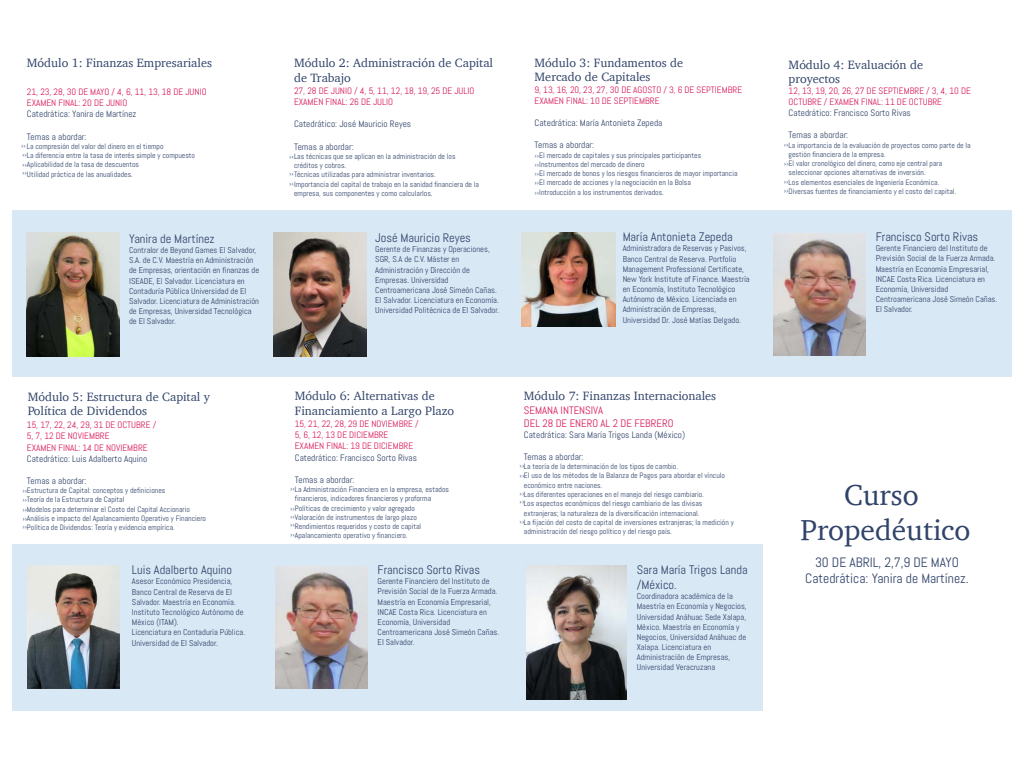
<style>
.page{position:relative;width:1024px;height:768px;background:#fff}
.page>*{position:absolute;margin:0;border:0;box-sizing:border-box;transform-origin:0 0}
.t1{font:29.6px/35.5px "Charter";color:#304369;text-align:center}
.t2{font:13.6px/16.3px "Abel";color:#304369;text-align:center}
.t3{font:12.3px/14.8px "Charter";color:#304369}
.t4{font:12.3px/14.8px "Abel";color:#304369}
.t5{font:10.8px/13px "Abel";color:#d91c5c}
.t6{font:9.3px/11.1px "Abel";color:#d91c5c}
.t7{font:9.3px "Abel";color:#304369}
.t8{font:8.5px/10.2px "Abel";color:#304369}
.t9{font:7.7px/9.3px "Abel";color:#304369}
</style>
<div class="page">
<div style="left:12px;top:544px;width:751px;height:166px;background:#d9e8f5"></div>
<div style="left:12px;top:210px;width:1000px;height:167px;background:#d9e8f5"></div>
<img style="left:274px;top:232px;width:92px;height:124px">
<img style="left:27px;top:232px;width:93px;height:124px">
<img style="left:521px;top:233px;width:95px;height:93px">
<img style="left:774px;top:233px;width:91px;height:123px">
<img style="left:28px;top:566px;width:92px;height:123px">
<img style="left:276px;top:566px;width:91px;height:123px">
<img style="left:526px;top:565px;width:101px;height:134px">
<h3 class="t3" style="left:294px;top:55px;width:201px">Módulo 2: Administración de Capital de Trabajo</h3>
<p class="t6" style="left:294px;top:85px;width:182px">27, 28 DE JUNIO / 4, 5, 11, 12, 18, 19, 25 DE JULIO<br>EXAMEN FINAL: 26 DE JULIO</p>
<p class="t7" style="left:294px;top:118px;width:119px">Catedrático: José Mauricio Reyes</p>
<p class="t7" style="left:294px;top:140px;width:61px">Temas a abordar:</p>
<p class="t9" style="left:289px;top:152px;width:168px">››Las técnicas que se aplican en la administración de los</p>
<p class="t9" style="left:294px;top:161px;width:54px">créditos y cobros.</p>
<p class="t9" style="left:294px;top:170px;width:143px">Técnicas utilizadas para administrar inventarios.</p>
<p class="t9" style="left:289px;top:179px;width:191px">››Importancia del capital de trabajo en la sanidad financiera de la</p>
<p class="t9" style="left:294px;top:189px;width:140px">empresa, sus componentes y como calcularlos.</p>
<h3 class="t3" style="left:27px;top:56px;width:187px">Módulo 1: Finanzas Empresariales</h3>
<p class="t6" style="left:27px;top:86px;width:181px">21, 23, 28, 30 DE MAYO / 4, 6, 11, 13, 18 DE JUNIO<br>EXAMEN FINAL: 20 DE JUNIO</p>
<p class="t7" style="left:27px;top:108px;width:111px">Catedrática: Yanira de Martínez</p>
<p class="t7" style="left:27px;top:131px;width:61px">Temas a abordar:</p>
<p class="t9" style="left:27px;top:142px;width:138px">La compresión del valor del dinero en el tiempo</p>
<p class="t9" style="left:27px;top:151px;width:170px">La diferencia entre la tasa de interés simple y compuesto</p>
<p class="t9" style="left:22px;top:160px;width:119px">››Aplicabilidad de la tasa de descuentos</p>
<p class="t9" style="left:27px;top:169px;width:107px">Utilidad práctica de las anualidades.</p>
<p class="t9" style="left:21px;top:141px;width:7px">›› ››</p>
<p class="t9" style="left:22px;top:168px;width:6px">››</p>
<p class="t9" style="left:289px;top:169px;width:6px">››</p>
<h3 class="t4" style="left:129px;top:231px;width:87px">Yanira de Martínez</h3>
<p class="t8" style="left:129px;top:245px;width:132px">Contralor de Beyond Games El Salvador, S.A. de C.V. Maestría en Administración de Empresas, orientación en finanzas de ISEADE, El Salvador. Licenciatura en Contaduría Pública Universidad de El Salvador. Licenciatura de Administración de Empresas, Universidad Tecnológica de El Salvador.</p>
<h3 class="t4" style="left:375px;top:230px;width:97px">José Mauricio Reyes</h3>
<p class="t8" style="left:375px;top:244px;width:125px">Gerente de Finanzas y Operaciones, SGR, S.A de C.V. Máster en Administración y Dirección de Empresas. Universidad Centroamericana José Simeón Cañas.<br>El Salvador. Licenciatura en Economía.<br>Universidad Politécnica de El Salvador.</p>
<h3 class="t3" style="left:535px;top:55px;width:150px">Módulo 3: Fundamentos de<br>Mercado de Capitales</h3>
<p class="t6" style="left:535px;top:84px;width:209px">9, 13, 16, 20, 23, 27, 30 DE AGOSTO / 3, 6 DE SEPTIEMBRE<br>EXAMEN FINAL: 10 DE SEPTIEMBRE</p>
<p class="t7" style="left:535px;top:117px;width:129px">Catedrática: María Antonieta Zepeda</p>
<p class="t7" style="left:535px;top:139px;width:61px">Temas a abordar:</p>
<p class="t9" style="left:535px;top:150px;width:204px">››El mercado de capitales y sus principales participantes ››Instrumentos del mercado de dinero<br>››El mercado de bonos y los riesgos financieros de mayor importancia ››El mercado de acciones y la negociación en la Bolsa<br>››Introducción a los instrumentos derivados.</p>
<h3 class="t4" style="left:623px;top:230px;width:112px">María Antonieta Zepeda</h3>
<p class="t8" style="left:623px;top:243px;width:129px">Administradora de Reservas y Pasivos, Banco Central de Reserva. Portfolio Management Professional Certificate, New York Institute of Finance. Maestría en Economía, Instituto Tecnológico Autónomo de México. Licenciada en Administración de Empresas, Universidad Dr. José Matías Delgado.</p>
<h3 class="t3" style="left:28px;top:389px;width:184px">Módulo 5: Estructura de Capital y<br>Política de Dividendos</h3>
<p class="t6" style="left:27px;top:420px;width:131px">15, 17, 22, 24, 29, 31 DE OCTUBRE /<br>5, 7, 12 DE NOVIEMBRE<br>EXAMEN FINAL: 14 DE NOVIEMBRE</p>
<p class="t7" style="left:27px;top:453px;width:122px">Catedrático: Luis Adalberto Aquino</p>
<p class="t7" style="left:27px;top:475px;width:61px">Temas a abordar:</p>
<p class="t9" style="left:23px;top:486px;width:144px">››Estructura de Capital: conceptos y definiciones</p>
<p class="t9" style="left:23px;top:495px;width:103px">››Teoría de la Estructura de Capital</p>
<p class="t9" style="left:27px;top:504px;width:165px">Modelos para determinar el Costo del Capital Accionario</p>
<p class="t9" style="left:23px;top:514px;width:185px">››Análisis e impacto del Apalancamiento Operativo y Financiero</p>
<p class="t9" style="left:27px;top:523px;width:149px">Política de Dividendos: Teoría y evidencia empírica.</p>
<p class="t9" style="left:23px;top:502px;width:6px;line-height:16.5px">›› ››</p>
<h3 class="t4" style="left:132px;top:563px;width:102px">Luis Adalberto Aquino</h3>
<p class="t8" style="left:132px;top:576px;width:115px">Asesor Económico Presidencia,<br>Banco Central de Reserva de El<br>Salvador. Maestría en Economía.<br>Instituto Tecnológico Autónomo de<br>México (ITAM).<br>Licenciatura en Contaduría Pública.<br>Universidad de El Salvador.</p>
<h3 class="t3" style="left:295px;top:388px;width:161px">Módulo 6: Alternativas de<br>Financiamiento a Largo Plazo</h3>
<p class="t6" style="left:295px;top:418px;width:125px">15, 21, 22, 28, 29 DE NOVIEMBRE /<br>5, 6, 12, 13 DE DICIEMBRE<br>EXAMEN FINAL: 19 DE DICIEMBRE</p>
<p class="t7" style="left:295px;top:451px;width:124px">Catedrático: Francisco Sorto Rivas</p>
<p class="t7" style="left:295px;top:474px;width:61px">Temas a abordar:</p>
<p class="t9" style="left:290px;top:485px;width:160px">››La Administración Financiera en la empresa, estados</p>
<p class="t9" style="left:295px;top:494px;width:138px">financieros, indicadores financieros y proforma</p>
<p class="t9" style="left:290px;top:503px;width:126px">››Políticas de crecimiento y valor agregado</p>
<p class="t9" style="left:295px;top:512px;width:124px">Valoración de instrumentos de largo plazo</p>
<p class="t9" style="left:295px;top:522px;width:128px">Rendimientos requeridos y costo de capital</p>
<p class="t9" style="left:295px;top:531px;width:114px">Apalancamiento operativo y financiero.</p>
<p class="t9" style="left:290px;top:512px;width:6px;line-height:8.5px">›› ››</p>
<p class="t9" style="left:290px;top:530px;width:6px">››</p>
<h3 class="t4" style="left:378px;top:563px;width:104px">Francisco Sorto Rivas</h3>
<p class="t8" style="left:378px;top:576px;width:123px">Gerente Financiero del Instituto de<br>Previsión Social de la Fuerza Armada.<br>Maestría en Economía Empresarial,<br>INCAE Costa Rica. Licenciatura en<br>Economía, Universidad<br>Centroamericana José Simeón Cañas.<br>El Salvador.</p>
<h3 class="t3" style="left:524px;top:388px;width:194px">Módulo 7: Finanzas Internacionales</h3>
<h3 class="t5" style="left:524px;top:403px;width:151px">SEMANA INTENSIVA<br>DEL 28 DE ENERO AL 2 DE FEBRERO</h3>
<p class="t7" style="left:524px;top:429px;width:163px">Catedrática: Sara María Trigos Landa (México)</p>
<p class="t7" style="left:524px;top:451px;width:61px">Temas a abordar:</p>
<p class="t9" style="left:524px;top:462px;width:211px">La teoría de la determinación de los tipos de cambio.<br>El uso de los métodos de la Balanza de Pagos para abordar el vínculo económico entre naciones.<br>Las diferentes operaciones en el manejo del riesgo cambiario.<br>Los aspectos económicos del riesgo cambiario de las divisas extranjeras; la naturaleza de la diversificación internacional.<br>La fijación del costo de capital de inversiones extranjeras; la medición y administración del riesgo político y del riesgo país.</p>
<h3 class="t4" style="left:637px;top:563px;width:112px">Sara María Trigos Landa /México.</h3>
<p class="t8" style="left:637px;top:591px;width:112px">Coordinadora académica de la<br>Maestría en Economía y Negocios,<br>Universidad Anáhuac Sede Xalapa,<br>México. Maestría en Economía y<br>Negocios, Universidad Anáhuac de<br>Xalapa. Licenciatura en<br>Administración de Empresas,<br>Universidad Veracruzana</p>
<p class="t9" style="left:520px;top:461px;width:6px">›› ››</p>
<p class="t9" style="left:520px;top:489px;width:6px;line-height:8.5px">›› ››</p>
<p class="t9" style="left:520px;top:516px;width:6px">››</p>
<h3 class="t3" style="left:789px;top:57px;width:136px">Módulo 4: Evaluación de proyectos</h3>
<p class="t6" style="left:789px;top:85px;width:184px">12, 13, 19, 20, 26, 27 DE SEPTIEMBRE / 3, 4, 10 DE<br>OCTUBRE / EXAMEN FINAL: 11 DE OCTUBRE</p>
<p class="t7" style="left:789px;top:107px;width:124px">Catedrático: Francisco Sorto Rivas</p>
<p class="t7" style="left:789px;top:129px;width:61px">Temas a abordar:</p>
<p class="t9" style="left:784px;top:140px;width:188px">››La importancia de la evaluación de proyectos como parte de la</p>
<p class="t9" style="left:789px;top:150px;width:98px">gestión financiera de la empresa.</p>
<p class="t9" style="left:784px;top:159px;width:160px">››El valor cronológico del dinero, como eje central para</p>
<p class="t9" style="left:789px;top:168px;width:139px">seleccionar opciones alternativas de inversión.</p>
<p class="t9" style="left:784px;top:177px;width:157px">››Los elementos esenciales de Ingeniería Económica.</p>
<p class="t9" style="left:789px;top:187px;width:169px">Diversas fuentes de financiamiento y el costo del capital.</p>
<p class="t9" style="left:784px;top:186px;width:6px">››</p>
<h3 class="t4" style="left:876px;top:229px;width:104px">Francisco Sorto Rivas</h3>
<p class="t8" style="left:876px;top:243px;width:123px">Gerente Financiero del Instituto de<br>Previsión Social de la Fuerza Armada.<br>Maestría en Economía Empresarial,<br>INCAE Costa Rica. Licenciatura en<br>Economía, Universidad<br>Centroamericana José Simeón Cañas.<br>El Salvador.</p>
<h1 class="t1" style="left:801px;top:477px;width:171px">Curso<br>Propedéutico</h1>
<h2 class="t2" style="left:805px;top:554px;width:165px">30 DE ABRIL, 2,7,9 DE MAYO<br>Catedrática: Yanira de Martínez.</h2>
</div>
